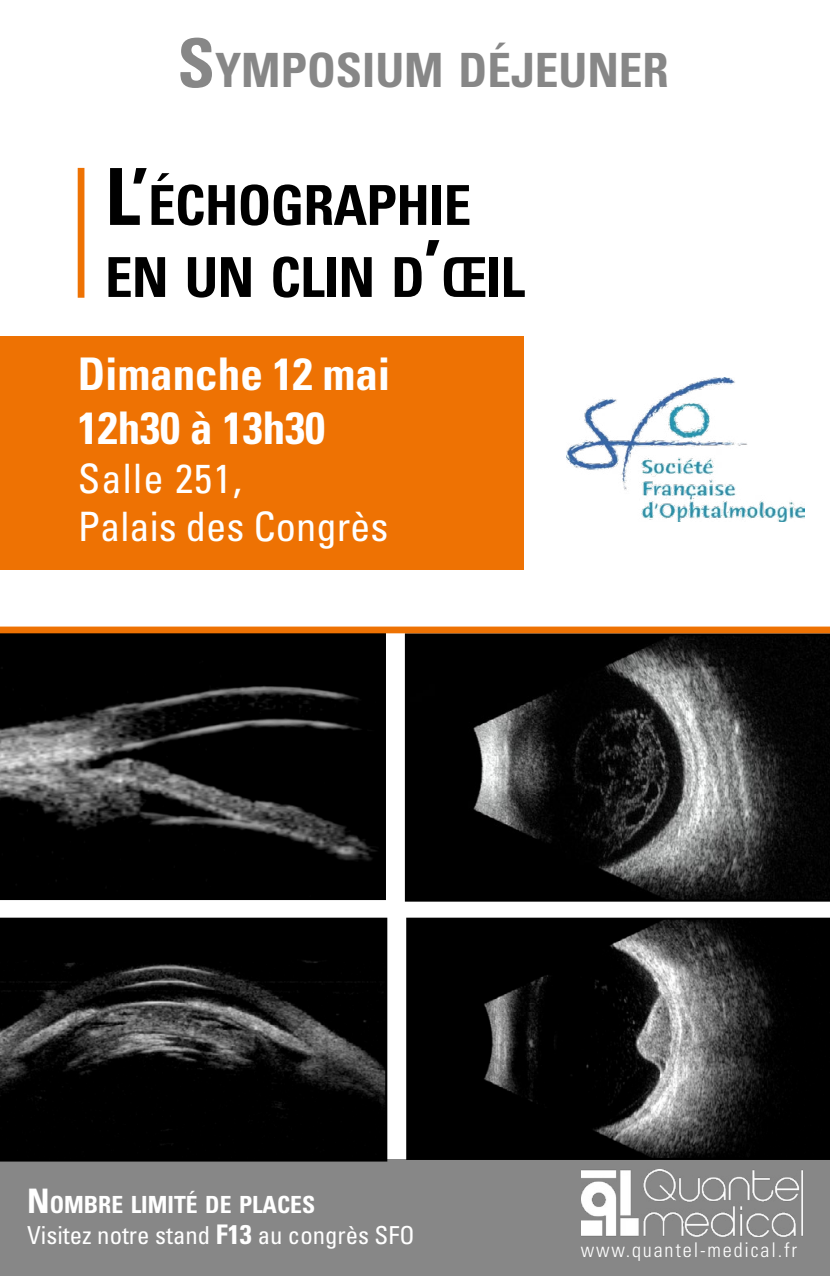
<style>
.page{position:relative;width:830px;height:1276px;background:#fff}
.page>*{position:absolute;margin:0;border:0;box-sizing:border-box;transform-origin:0 0}
.t1{font:700 condensed 55.12px/72px "Univers LT Std";letter-spacing:-.015em;color:#000}
.t2{font:700 condensed 47.25px "Univers LT Std";color:#878787}
.t3{font:700 condensed 45px/54px "Univers LT Std";color:#fff}
.t4{font:condensed 40.5px/48.6px "Univers LT Std";color:#fff}
.t5{font:condensed 24.75px "Univers LT Std";color:#fff}
.t6{font:700 condensed 23.62px "Univers LT Std";color:#fff}
.t7{font:300 condensed 20.25px "Univers LT Std";letter-spacing:.09em;color:#fff}
.s1{font-size:67.5px}
.s2{font-size:78.75px}
.s3{font-size:33.75px}
.s4{font-weight:700;font-size:27px}
</style>
<div class="page">
<div style="left:0;top:335px;width:523px;height:234px;background:#ee7203"></div>
<img style="left:566px;top:377px;width:238px;height:144px">
<div style="left:0;top:1160px;width:829px;height:116px;background:#878787"></div>
<img style="left:581px;top:1169px;width:221px;height:67px">
<div style="left:78px;top:168px;width:6px;height:130px;background:#ee7203"></div>
<svg style="left:404px;top:633px;width:425px;height:268px;background:#252525"></svg>
<svg style="left:406px;top:917px;width:423px;height:243px;background:#1e1e1e"></svg>
<svg style="left:0;top:633px;width:386px;height:267px;background:#171717"></svg>
<svg style="left:0;top:917px;width:387px;height:244px;background:#131313"></svg>
<div style="left:0;top:626px;width:829px;height:7px;background:#ee7203"></div>
<h2 class="t2" style="left:177px;top:41px;width:492px"><span class="s1">S</span>YMPOSIUM DÉJEUNER</h2>
<h1 class="t1" style="left:105px;top:169px;width:417px"><span class="s2">L’</span>ÉCHOGRAPHIE<br>EN UN CLIN D<span class="s2">’</span>ŒIL</h1>
<h3 class="t3" style="left:78px;top:347px;width:314px">Dimanche 12 mai<br>12h30 à 13h30</h3>
<h3 class="t4" style="left:78px;top:453px;width:312px">Salle 251,<br>Palais des Congrès</h3>
<p class="t6" style="left:27px;top:1189px;width:287px"><span class="s3">N</span> OMBRE LIMITÉ DE PLACES</p>
<p class="t5" style="left:27px;top:1219px;width:389px">Visitez notre stand <span class="s4">F13</span> au congrès SFO</p>
<p class="t7" style="left:580px;top:1238px;width:218px">www.quantel-medical.fr</p>
</div>
